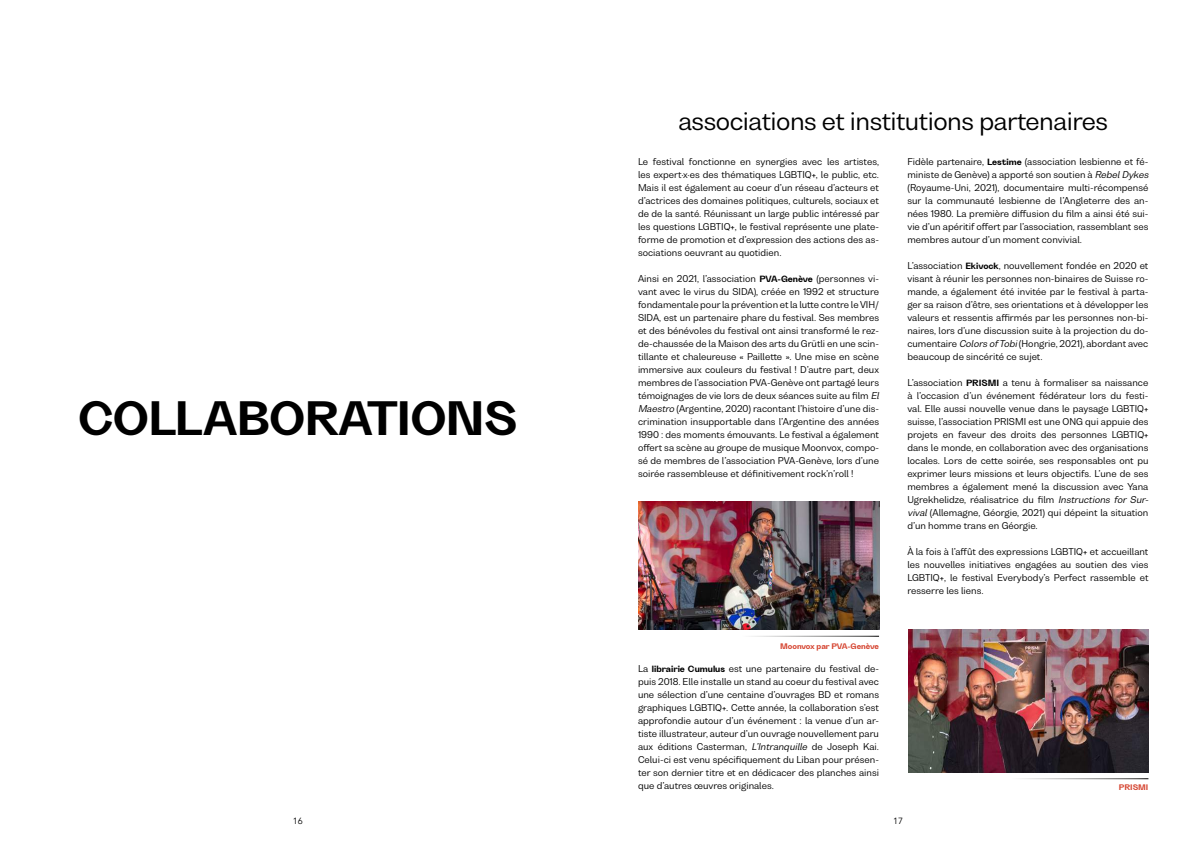
<style>
.page{position:relative;width:1191px;height:842px;background:#fff}
.page>*{position:absolute;margin:0;border:0;box-sizing:border-box;transform-origin:0 0}
.t1{font:700 48px "Grotta";letter-spacing:-.02em;color:#000}
.t2{font:24px "Bw Nista Grotesk";letter-spacing:-.02em;color:#000}
.t3{font:9px/13px "Bw Nista Grotesk";color:#000;text-align:justify}
.t4{font:9px "Avenir";color:#000}
.t5{font:700 8px "Grotta";color:#d54430}
.s1{font-family:"Grotta";font-weight:700}
.s2{font-style:italic}
</style>
<div class="page">
<img style="left:908px;top:629px;width:240px;height:143px">
<img style="left:638px;top:501px;width:241px;height:128px">
<h1 class="t1" style="left:78px;top:390px;width:441px">COLLABORATIONS</h1>
<h2 class="t2" style="left:678px;top:105px;width:431px">associations et institutions partenaires</h2>
<p class="t3" style="left:638px;top:155px;width:243px">Le festival fonctionne en synergies avec les artistes, les expert·x·es des thématiques LGBTIQ+, le public, etc.<br>Mais il est également au coeur d’un réseau d’acteurs et d’actrices des domaines politiques, culturels, sociaux et de de la santé. Réunissant un large public intéressé par les questions LGBTIQ+, le festival représente une plate&shy;forme de promotion et d’expression des actions des as&shy;sociations oeuvrant au quotidien.</p>
<p class="t3" style="left:638px;top:272px;width:245px;text-align:left">Ainsi en 2021, l’association <span class="s1">PVA-Genève</span> (personnes vi&shy;vant avec le virus du SIDA), créée en 1992 et structure fondamentale pour la prévention et la lutte contre le VIH/ SIDA, est un partenaire phare du festival. Ses membres et des bénévoles du festival ont ainsi transformé le rez&shy;de-chaussée de la Maison des arts du Grütli en une scin&shy;tillante et chaleureuse « Paillette ». Une mise en scène immersive aux couleurs du festival ! D’autre part, deux membres de l’association PVA-Genève ont partagé leurs témoignages de vie lors de deux séances suite au film <span class="s2">El Maestro</span> (Argentine, 2020) racontant l’histoire d’une dis&shy;crimination insupportable dans l’Argentine des années 1990 : des moments émouvants. Le festival a également offert sa scène au groupe de musique Moonvox, compo&shy;sé de membres de l’association PVA-Genève, lors d’une soirée rassembleuse et définitivement rock’n’roll !</p>
<p class="t3" style="left:907px;top:155px;width:245px;text-align:left">Fidèle partenaire, <span class="s1">Lestime</span> (association lesbienne et fé&shy;ministe de Genève) a apporté son soutien à <span class="s2">RebelDykes </span>(Royaume-Uni, 2021), documentaire multi-récompensé sur la communauté lesbienne de l’Angleterre des an&shy;nées 1980. La première diffusion du film a ainsi été sui&shy;vie d’un apéritif offert par l’association, rassemblant ses membres autour d’un moment convivial.</p>
<p class="t3" style="left:907px;top:259px;width:242px">L’association <span class="s1">Ekivock</span>, nouvellement fondée en 2020 et visant à réunir les personnes non-binaires de Suisse ro&shy;mande, a également été invitée par le festival à parta&shy;ger sa raison d’être, ses orientations et à développer les valeurs et ressentis affirmés par les personnes non-bi&shy;naires, lors d’une discussion suite à la projection du do&shy;cumentaire <span class="s2">Colors ofTobi</span>(Hongrie, 2021), abordant avec beaucoup de sincérité ce sujet.</p>
<p class="t3" style="left:907px;top:376px;width:245px;text-align:left">L’association <span class="s1">PRISMI</span> a tenu à formaliser sa naissance à l’occasion d’un événement fédérateur lors du festi&shy;val. Elle aussi nouvelle venue dans le paysage LGBTIQ+ suisse, l’association PRISMI est une ONG qui appuie des projets en faveur des droits des personnes LGBTIQ+ dans le monde, en collaboration avec des organisations locales. Lors de cette soirée, ses responsables ont pu exprimer leurs missions et leurs objectifs. L’une de ses membres a également mené la discussion avec Yana Ugrekhelidze, réalisatrice du film <span class="s2">Instructions for Sur&shy;vival</span> (Allemagne, Géorgie, 2021) qui dépeint la situation d’un homme trans en Géorgie.</p>
<p class="t3" style="left:907px;top:545px;width:242px">À la fois à l’affût des expressions LGBTIQ+ et accueillant les nouvelles initiatives engagées au soutien des vies LGBTIQ+, le festival Everybody’s Perfect rassemble et resserre les liens.</p>
<p class="t5" style="left:780px;top:641px;width:100px">Moonvox par PVA-Genève</p>
<p class="t3" style="left:638px;top:662px;width:242px">La <span class="s1">librairie Cumulus</span> est une partenaire du festival de&shy;puis 2018. Elle installe un stand au coeur du festival avec une sélection d’une centaine d’ouvrages BD et romans graphiques LGBTIQ+. Cette année, la collaboration s’est approfondie autour d’un événement : la venue d’un ar&shy;tiste illustrateur, auteur d’un ouvrage nouvellement paru aux éditions Casterman, <span class="s2">L’Intranquille</span> de Joseph Kai.<br>Celui-ci est venu spécifiquement du Liban pour présen&shy;ter son dernier titre et en dédicacer des planches ainsi que d’autres œuvres originales.</p>
<p class="t5" style="left:1119px;top:783px;width:31px">PRISMI</p>
<p class="t4" style="left:293px;top:816px;width:12px">16</p>
<p class="t4" style="left:893px;top:816px;width:12px">17</p>
</div>
